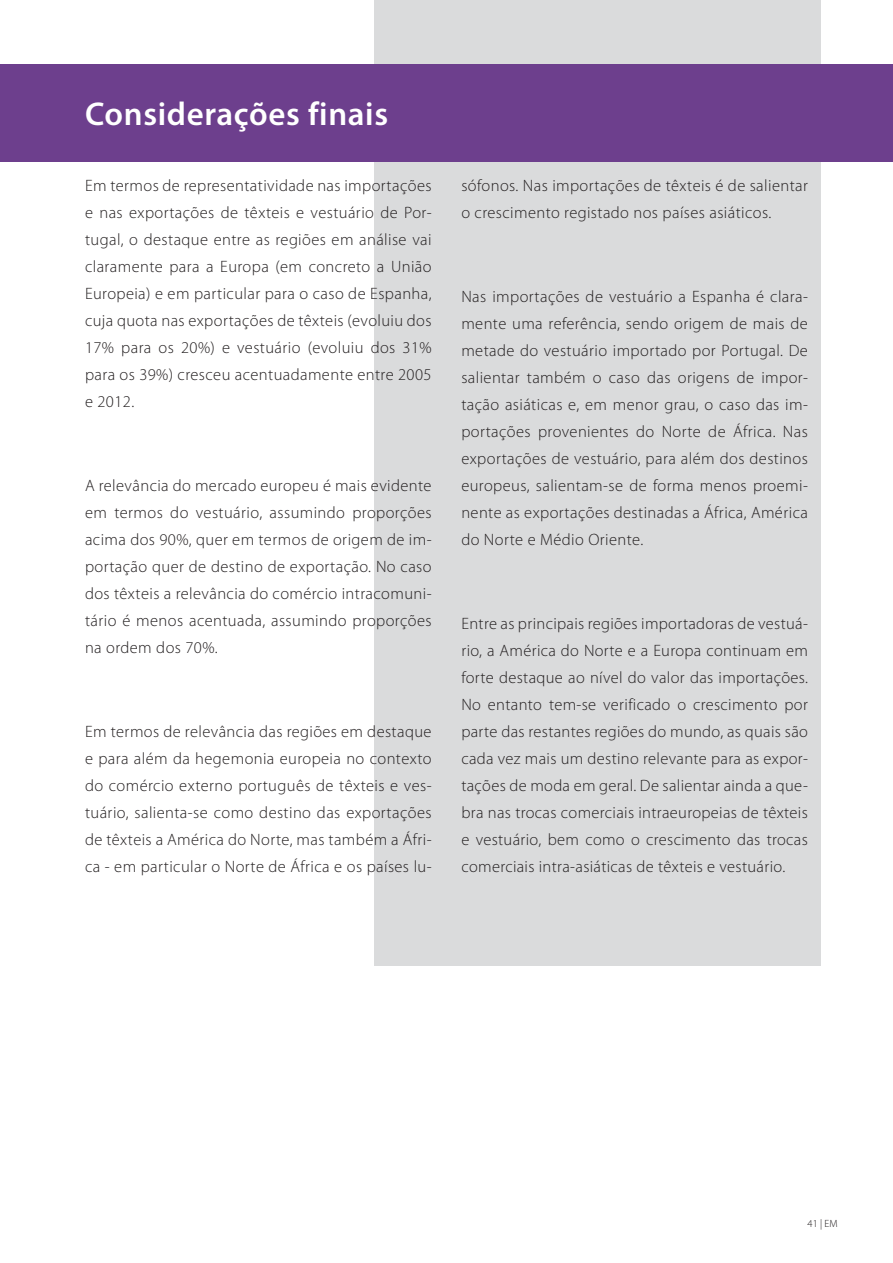
<style>
.page{position:relative;width:893px;height:1263px;background:#fff}
.page>*{position:absolute;margin:0;border:0;box-sizing:border-box;transform-origin:0 0}
.t1{font:600 33px "Myriad Pro";letter-spacing:.02em;color:#fff}
.t2{font:300 16.5px/27px "Myriad Pro";letter-spacing:.025em;color:#231f20;text-align:justify}
.t3{font:300 10.5px "Myriad Pro";color:#231f20}
</style>
<div class="page">
<hr style="left:0;top:0;width:1px;height:1263px;background:#d1d2d4">
<div style="left:374px;top:0;width:447px;height:966px;background:#dadbdc"></div>
<div style="left:0;top:64px;width:893px;height:98px;background:#6d3f8d"></div>
<h1 class="t1" style="left:85px;top:93px;width:305px">Considerações finais</h1>
<p class="t2" style="left:85px;top:172px;width:348px">Em termos de representatividade nas importações e nas exportações de têxteis e vestuário de Por&shy;tugal, o destaque entre as regiões em análise vai claramente para a Europa (em concreto a União Europeia) e em particular para o caso de Espanha, cuja quota nas exportações de têxteis (evoluiu dos 17% para os 20%) e vestuário (evoluiu dos 31% para os 39%) cresceu acentuadamente entre 2005 e 2012.</p>
<p class="t2" style="left:85px;top:472px;width:348px">A relevância do mercado europeu é mais evidente em termos do vestuário, assumindo proporções acima dos 90%, quer em termos de origem de im&shy;portação quer de destino de exportação. No caso dos têxteis a relevância do comércio intracomuni&shy;tário é menos acentuada, assumindo proporções na ordem dos 70%.</p>
<p class="t2" style="left:85px;top:718px;width:348px">Em termos de relevância das regiões em destaque e para além da hegemonia europeia no contexto do comércio externo português de têxteis e ves&shy;tuário, salienta-se como destino das exportações de têxteis a América do Norte, mas também a Áfri&shy;ca - em particular o Norte de África e os países lu-</p>
<p class="t2" style="left:461px;top:172px;width:348px">sófonos. Nas importações de têxteis é de salientar o crescimento registado nos países asiáticos.</p>
<p class="t2" style="left:461px;top:283px;width:348px">Nas importações de vestuário a Espanha é clara&shy;mente uma referência, sendo origem de mais de metade do vestuário importado por Portugal. De salientar também o caso das origens de impor&shy;tação asiáticas e, em menor grau, o caso das im&shy;portações provenientes do Norte de África. Nas exportações de vestuário, para além dos destinos europeus, salientam-se de forma menos proemi&shy;nente as exportações destinadas a África, América do Norte e Médio Oriente.</p>
<p class="t2" style="left:461px;top:610px;width:348px">Entre as principais regiões importadoras de vestuá&shy;rio, a América do Norte e a Europa continuam em forte destaque ao nível do valor das importações.<br>No entanto tem-se verificado o crescimento por parte das restantes regiões do mundo, as quais são cada vez mais um destino relevante para as expor&shy;tações de moda em geral. De salientar ainda a que&shy;bra nas trocas comerciais intraeuropeias de têxteis e vestuário, bem como o crescimento das trocas comerciais intra-asiáticas de têxteis e vestuário.</p>
<p class="t3" style="left:808px;top:1218px;width:32px">41 | EM</p>
</div>
